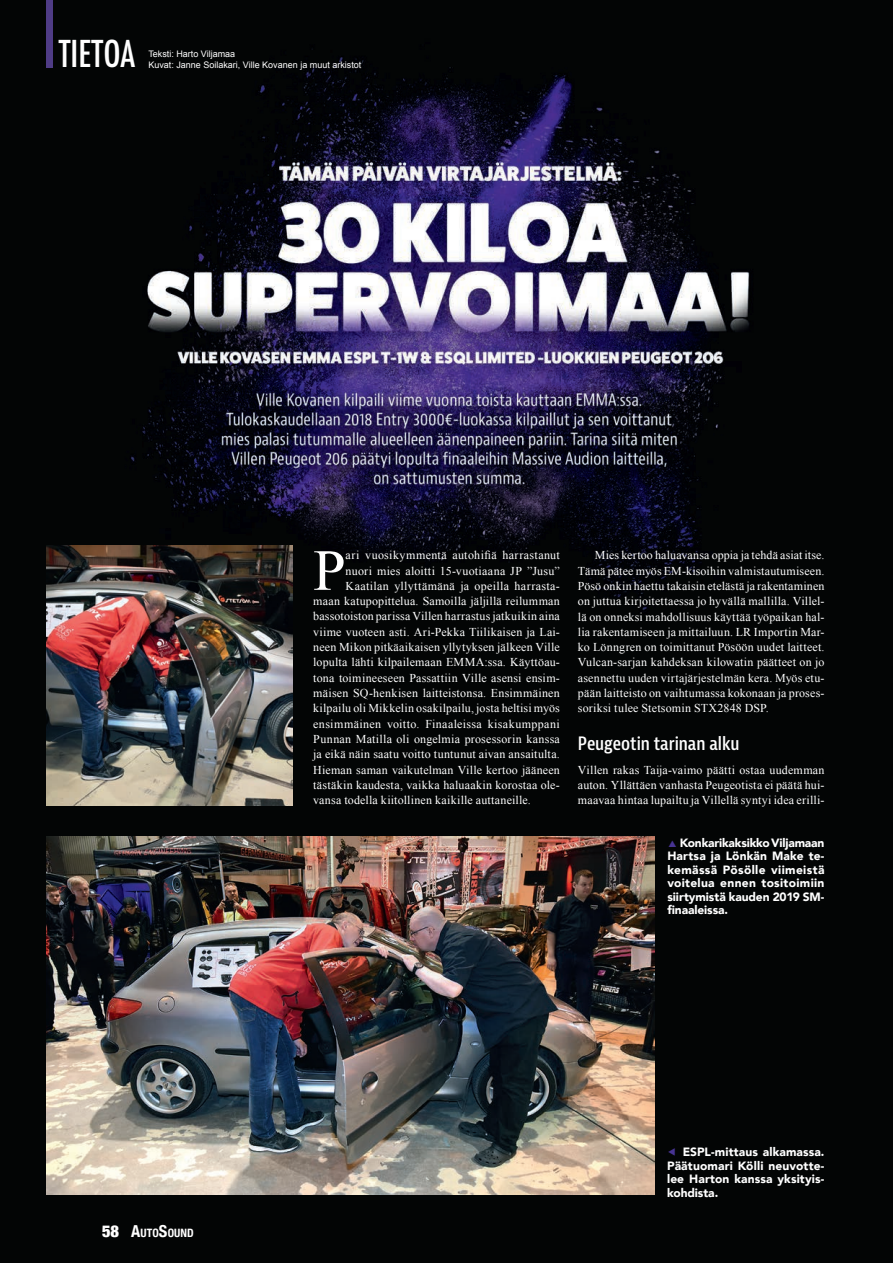
<style>
.page{position:relative;width:893px;height:1263px;background:#fff}
.page>*{position:absolute;margin:0;border:0;box-sizing:border-box;transform-origin:0 0}
.t1{font:58.2px "Times New Roman";color:#fff}
.t2{font:500 condensed 36px "Futura";color:#fff}
.t3{font:600 condensed 18px "Bernina Sans";letter-spacing:-.005em;color:#fff}
.t4{font:12px/15.3px "Times New Roman";letter-spacing:.02em;color:#fff;text-align:justify}
.t5{font:900 12px/13.5px "Avenir";letter-spacing:.005em;color:#fff;text-align:justify}
.t6{font:700 condensed 11.55px "Helvetica Neue";letter-spacing:.01em;color:#fff}
.t7{font:9px/10.8px "Arial";color:#fff}
.s1{font-weight:900;font-size:16.5px}
.s2{font-size:16.5px}
.s3{color:#483494}
</style>
<div class="page">
<img style="left:0;top:0;width:893px;height:1263px">
<img style="left:47px;top:546px;width:246px;height:259px">
<img style="left:47px;top:837px;width:607px;height:357px">
<div style="left:47px;top:0;width:6px;height:67px;background:#4f3c86"></div>
<h2 class="t2" style="left:59px;top:31px;width:78px">TIETOA</h2>
<p class="t7" style="left:148px;top:48px;width:214px">Teksti: Harto Viljamaa<br>Kuvat: Janne Soilakari, Ville Kovanen ja muut arkistot</p>
<p class="t6" style="left:102px;top:1223px;width:93px"><span class="s1">58</span> <span class="s2">A</span>UTO<span class="s2">S</span>OUND</p>
<h1 class="t1" style="left:313px;top:531px;width:34px">P</h1>
<p class="t4" style="left:346px;top:547px;width:216px">ari vuosikymmentä autohifiä harrastanut</p>
<p class="t4" style="left:346px;top:563px;width:216px">nuori mies aloitti 15-vuotiaana JP ”Jusu”</p>
<p class="t4" style="left:346px;top:578px;width:216px">Kaatilan yllyttämänä ja opeilla harrasta-</p>
<p class="t4" style="left:313px;top:593px;width:248px">maan katupopittelua. Samoilla jäljillä reilumman</p>
<p class="t4" style="left:313px;top:609px;width:248px">bassotoiston parissa Villen harrastus jatkuikin aina</p>
<p class="t4" style="left:313px;top:624px;width:248px">viime vuoteen asti. Ari-Pekka Tiilikaisen ja Lai-</p>
<p class="t4" style="left:313px;top:639px;width:248px">neen Mikon pitkäaikaisen yllytyksen jälkeen Ville</p>
<p class="t4" style="left:313px;top:654px;width:248px">lopulta lähti kilpailemaan EMMA:ssa. Käyttöau-</p>
<p class="t4" style="left:313px;top:670px;width:248px">tona toimineeseen Passattiin Ville asensi ensim-</p>
<p class="t4" style="left:313px;top:685px;width:248px">mäisen SQ-henkisen laitteistonsa. Ensimmäinen</p>
<p class="t4" style="left:313px;top:700px;width:248px">kilpailu oli Mikkelin osakilpailu, josta heltisi myös</p>
<p class="t4" style="left:313px;top:716px;width:248px">ensimmäinen voitto. Finaaleissa kisakumppani</p>
<p class="t4" style="left:313px;top:731px;width:248px">Punnan Matilla oli ongelmia prosessorin kanssa</p>
<p class="t4" style="left:313px;top:746px;width:248px">ja eikä näin saatu voitto tuntunut aivan ansaitulta.</p>
<p class="t4" style="left:313px;top:762px;width:248px">Hieman saman vaikutelman Ville kertoo jääneen</p>
<p class="t4" style="left:313px;top:777px;width:248px">tästäkin kaudesta, vaikka haluaakin korostaa ole-</p>
<p class="t4" style="left:313px;top:792px;width:219px">vansa todella kiitollinen kaikille auttaneille.</p>
<p class="t4" style="left:578px;top:547px;width:248px;text-indent:17px">Mies kertoo haluavansa oppia ja tehdä asiat itse.<br>Tämä pätee myös EM-kisoihin valmistautumiseen.<br>Pösö onkin haettu takaisin etelästä ja rakentaminen on juttua kirjoitettaessa jo hyvällä mallilla. Villel&shy;lä on onneksi mahdollisuus käyttää työpaikan hal&shy;lia rakentamiseen ja mittailuun. LR Importin Mar&shy;ko Lönngren on toimittanut Pösöön uudet laitteet.<br>Vulcan-sarjan kahdeksan kilowatin päätteet on jo asennettu uuden virtajärjestelmän kera. Myös etu&shy;pään laitteisto on vaihtumassa kokonaan ja proses&shy;soriksi tulee Stetsomin STX2848 DSP.</p>
<h3 class="t3" style="left:578px;top:733px;width:163px">Peugeotin tarinan alku</h3>
<p class="t4" style="left:578px;top:762px;width:248px">Villen rakas Taija-vaimo päätti ostaa uudemman auton. Yllättäen vanhasta Peugeotista ei päätä hui&shy;maavaa hintaa lupailtu ja Villellä syntyi idea erilli-</p>
<p class="t5" style="left:667px;top:835px;width:159px"><span class="s3">▲</span> Konkarikaksikko Viljamaan Hartsa ja Lönkän Make te&shy;kemässä Pösölle viimeistä voitelua ennen tositoimiin siirtymistä kauden 2019 SM&shy;finaaleissa.</p>
<p class="t5" style="left:667px;top:1145px;width:159px"><span class="s3">◀</span> ESPL-mittaus alkamassa.<br>Päätuomari Kölli neuvotte&shy;lee Harton kanssa yksityis&shy;kohdista.</p>
</div>
